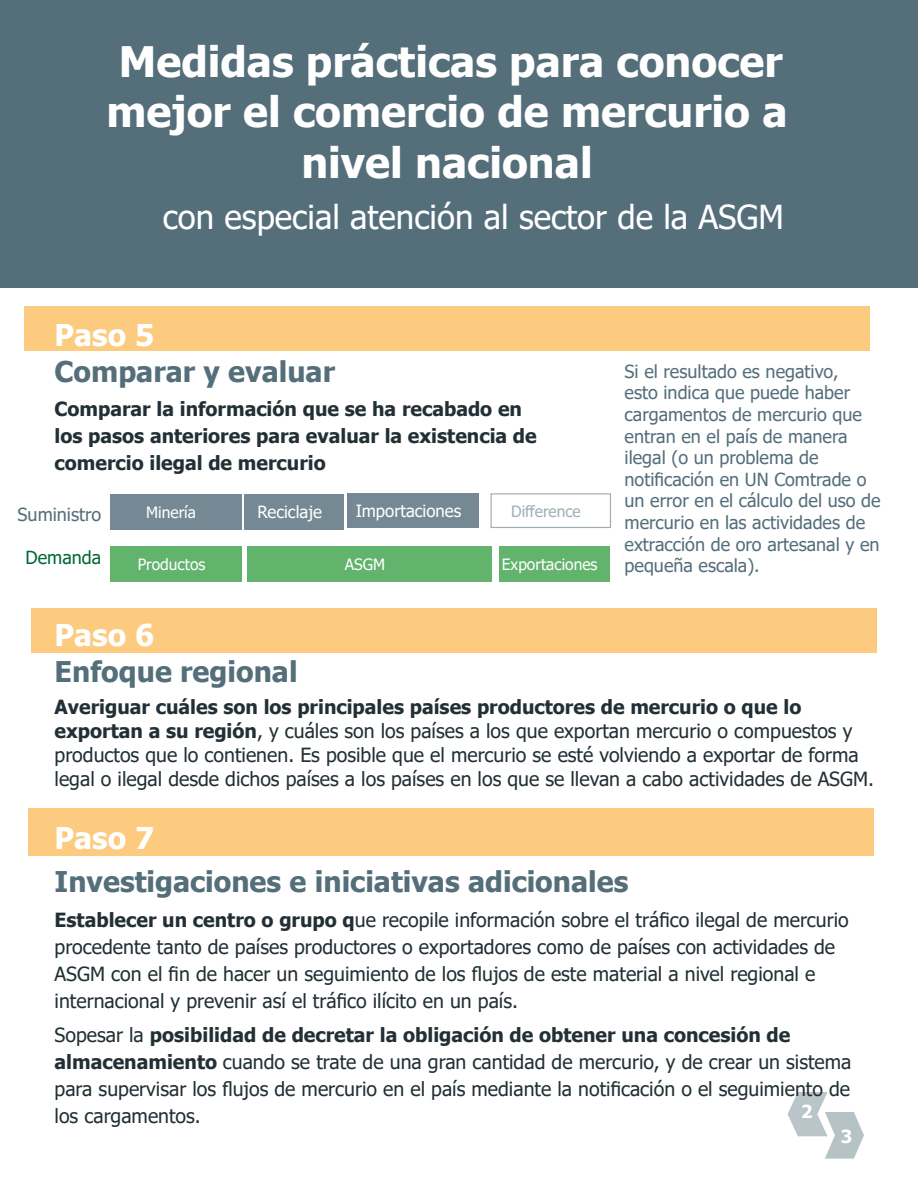
<style>
.page{position:relative;width:918px;height:1188px;background:#fff}
.page>*{position:absolute;margin:0;border:0;box-sizing:border-box;transform-origin:0 0}
.t1{font:700 42px/50.4px "Tahoma";color:#fff;text-align:center}
.t2{font:33px "Tahoma";color:#fff}
.t3{font:700 30px "Tahoma";color:#fff}
.t4{font:700 28.5px "Tahoma";color:#546e7a}
.t5{font:19.5px/27px "Tahoma";color:#223035}
.t6{font:700 19.5px/27px "Tahoma";color:#223035}
.t7{font:18px/21.6px "Tahoma";color:#546e7a}
.t8{font:18px "Tahoma";color:#006938}
.t9{font:700 18px "Tahoma";color:#fff}
.t10{font:16.8px "Tahoma";color:#fff}
.t11{font:15.6px "Tahoma";color:#fff}
.t12{font:15.6px "Tahoma";color:#546e7a}
.s1{font-weight:700}
</style>
<div class="page">
<div style="left:28px;top:808px;width:846px;height:48px;background:#fccb7f"></div>
<div style="left:31px;top:609px;width:846px;height:44px;background:#fccb7f"></div>
<div style="left:24px;top:307px;width:846px;height:44px;background:#fccb7f"></div>
<svg style="left:788px;top:1092px;width:76px;height:67px"></svg>
<div style="left:348px;top:494px;width:131px;height:34px;background:#748993"></div>
<div style="left:245px;top:494px;width:99px;height:36px;background:#748993"></div>
<div style="left:110px;top:494px;width:131px;height:36px;background:#748993"></div>
<div style="left:111px;top:546px;width:131px;height:36px;background:#62b36c"></div>
<div style="left:248px;top:546px;width:244px;height:36px;background:#62b36c"></div>
<div style="left:499px;top:546px;width:111px;height:36px;background:#62b36c"></div>
<div style="left:0;top:0;width:918px;height:288px;background:#546e7a"></div>
<h1 class="t1" style="left:106px;top:38px;width:683px">Medidas prácticas para conocer mejor el comercio de mercurio a nivel nacional</h1>
<h2 class="t2" style="left:163px;top:195px;width:623px">con especial atención al sector de la ASGM</h2>
<h2 class="t2" style="left:230px;top:195px;width:488px">centrée sur le secteur de l’EMAPE</h2>
<h3 class="t3" style="left:55px;top:314px;width:101px">Paso 5</h3>
<h3 class="t4" style="left:55px;top:351px;width:282px">Comparar y evaluar</h3>
<p class="t6" style="left:55px;top:396px;width:484px">Comparar la información que se ha recabado en los pasos anteriores para evaluar la existencia de comercio ilegal de mercurio</p>
<p class="t11" style="left:146px;top:502px;width:51px">Minería</p>
<p class="t10" style="left:257px;top:501px;width:66px">Reciclaje</p>
<p class="t10" style="left:356px;top:500px;width:107px">Importaciones</p>
<p class="t11" style="left:138px;top:553px;width:69px">Productos</p>
<p class="t11" style="left:345px;top:553px;width:42px">ASGM</p>
<p class="t11" style="left:502px;top:554px;width:97px">Exportaciones</p>
<p class="t12" style="left:511px;top:500px;width:71px">Difference</p>
<p class="t7" style="left:18px;top:505px;width:85px">Suministro</p>
<p class="t8" style="left:26px;top:546px;width:77px">Demanda</p>
<p class="t7" style="left:625px;top:361px;width:258px">Si el resultado es negativo,<br>esto indica que puede haber cargamentos de mercurio que entran en el país de manera ilegal (o un problema de notificación en UN Comtrade o un error en el cálculo del uso de mercurio en las actividades de extracción de oro artesanal y en pequeña escala).</p>
<h3 class="t3" style="left:55px;top:614px;width:101px">Paso 6</h3>
<h3 class="t4" style="left:55px;top:652px;width:245px">Enfoque regional</h3>
<p class="t5" style="left:55px;top:696px;width:817px;line-height:24px"><span class="s1">Averiguar cuáles son los principales países productores de mercurio o que lo exportan a su región</span>, y cuáles son los países a los que exportan mercurio o compuestos y productos que lo contienen. Es posible que el mercurio se esté volviendo a exportar de forma legal o ilegal desde dichos países a los países en los que se llevan a cabo actividades de ASGM.</p>
<h3 class="t3" style="left:55px;top:817px;width:101px">Paso 7</h3>
<h3 class="t4" style="left:55px;top:862px;width:575px">Investigaciones e iniciativas adicionales</h3>
<p class="t5" style="left:55px;top:907px;width:796px"><span class="s1">Establecer un centro o grupo q</span>ue recopile información sobre el tráfico ilegal de mercurio procedente tanto de países productores o exportadores como de países con actividades de ASGM con el fin de hacer un seguimiento de los flujos de este material a nivel regional e internacional y prevenir así el tráfico ilícito en un país.</p>
<p class="t5" style="left:55px;top:1023px;width:798px">Sopesar la <span class="s1">posibilidad de decretar la obligación de obtener una concesión de almacenamiento</span> cuando se trate de una gran cantidad de mercurio, y de crear un sistema para supervisar los flujos de mercurio en el país mediante la notificación o el seguimiento de los cargamentos.</p>
<p class="t9" style="left:801px;top:1099px;width:13px">2</p>
<p class="t9" style="left:841px;top:1124px;width:13px">3</p>
</div>
